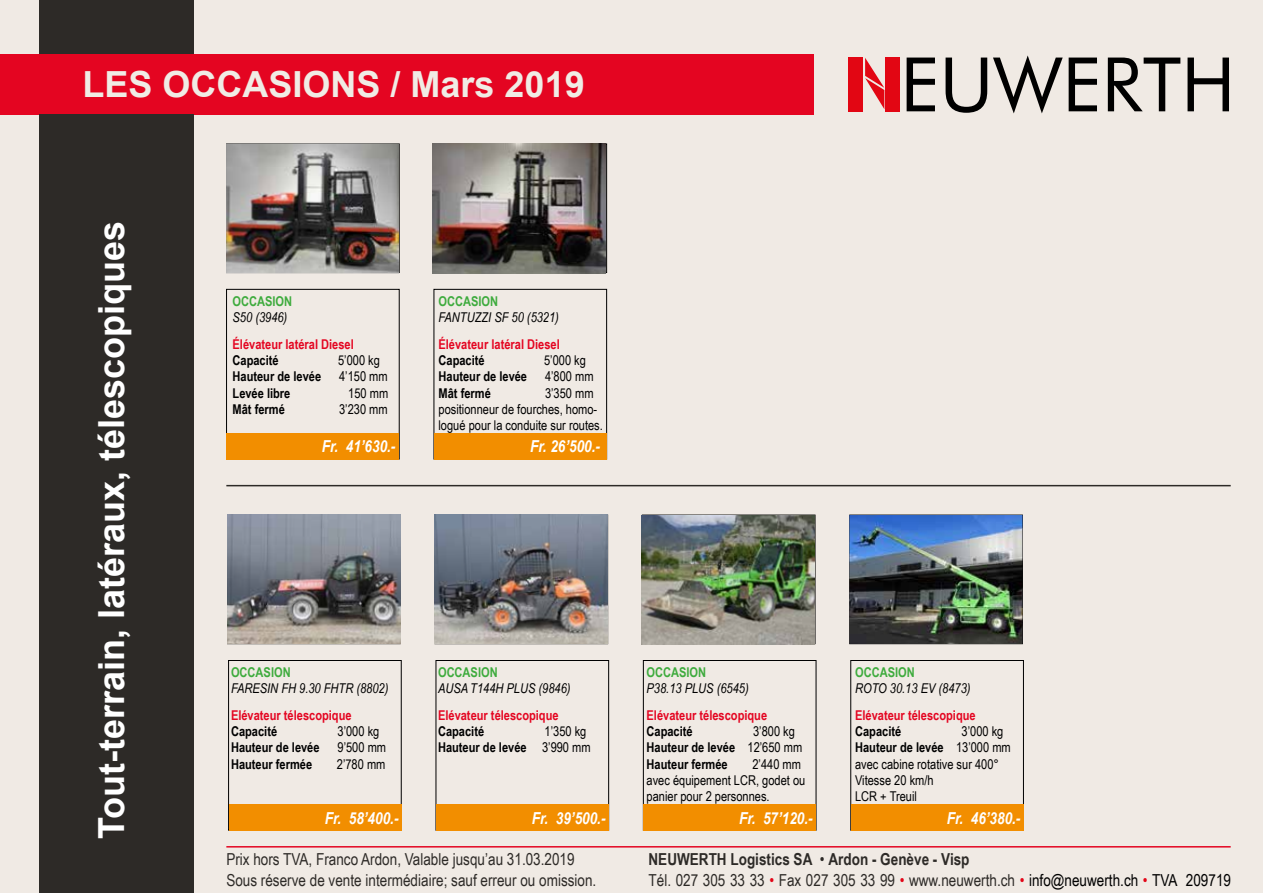
<style>
.page{position:relative;width:1263px;height:893px;background:#f0eae4}
.page>*{position:absolute;margin:0;border:0;box-sizing:border-box;transform-origin:0 0}
.t1{font:700 36px "Arial";color:#fff}
.t2{font:700 36px "Arial";color:#f0ece5}
.t3{font:16.5px/21px "Arial Narrow";color:#2d2a27}
.t4{font:italic 700 16.5px "Arial Narrow";color:#fff}
.t5{font:13.5px/16.2px "Arial Narrow";color:#000}
.t6{font:700 13.5px/16.2px "Arial Narrow";color:#000}
.t7{font:700 13.5px "Arial Narrow";color:#e40521}
.t8{font:italic 13.5px "Arial Narrow";color:#000}
.t9{font:700 13.5px "Arial Narrow";color:#3eab3d}
.s1{font-weight:700}
.s2{font-weight:400}
.s3{color:#e30517}
.s4{color:#000}
</style>
<div class="page">
<div style="left:0;top:54px;width:814px;height:60px;background:#e40521"></div>
<div style="left:39px;top:114px;width:154px;height:779px;background:#2d2a27"></div>
<div style="left:39px;top:0;width:154px;height:54px;background:#2d2a27"></div>
<hr style="left:226px;top:846px;width:1005px;height:1px;background:#e40521">
<hr style="left:226px;top:485px;width:1005px;height:1px;background:#2d2a27">
<div style="left:226px;top:289px;width:173px;height:170px;border:1px solid #000"></div>
<div style="left:434px;top:289px;width:173px;height:170px;border:1px solid #000"></div>
<div style="left:228px;top:660px;width:173px;height:170px;border:1px solid #000"></div>
<div style="left:436px;top:660px;width:173px;height:170px;border:1px solid #000"></div>
<div style="left:643px;top:660px;width:173px;height:170px;border:1px solid #000"></div>
<div style="left:850px;top:660px;width:174px;height:170px;border:1px solid #000"></div>
<div style="left:227px;top:433px;width:172px;height:26px;background:#f28e00"></div>
<div style="left:434px;top:433px;width:173px;height:26px;background:#f28e00"></div>
<div style="left:229px;top:804px;width:172px;height:26px;background:#f28e00"></div>
<div style="left:436px;top:804px;width:173px;height:26px;background:#f28e00"></div>
<div style="left:643px;top:804px;width:173px;height:26px;background:#f28e00"></div>
<div style="left:851px;top:804px;width:172px;height:26px;background:#f28e00"></div>
<div style="left:885px;top:57px;width:15px;height:54px;background:#e20613"></div>
<svg style="left:907px;top:58px;width:28px;height:53px"></svg>
<svg style="left:945px;top:58px;width:42px;height:55px"></svg>
<svg style="left:993px;top:55px;width:70px;height:58px"></svg>
<svg style="left:1069px;top:58px;width:28px;height:53px"></svg>
<svg style="left:1108px;top:58px;width:72px;height:53px"></svg>
<svg style="left:1187px;top:58px;width:42px;height:53px"></svg>
<div style="left:848px;top:57px;width:15px;height:54px;background:#e20613"></div>
<svg style="left:865px;top:58px;width:19px;height:51px"></svg>
<img style="left:226px;top:144px;width:173px;height:129px">
<img style="left:432px;top:144px;width:173px;height:129px">
<img style="left:849px;top:515px;width:173px;height:129px">
<img style="left:642px;top:515px;width:173px;height:129px">
<img style="left:435px;top:515px;width:173px;height:129px">
<img style="left:228px;top:515px;width:173px;height:129px">
<h1 class="t2" style="left:82px;top:59px;width:504px">LES OCCASIONS / Mars 2019</h1>
<h1 class="t1" style="left:86px;top:838px;width:619px;rotate:-90deg">Tout-terrain, latéraux, télescopiques</h1>
<p class="t9" style="left:233px;top:291px;width:61px">OCCASION</p>
<p class="t8" style="left:233px;top:308px;width:56px">S50 (3946)</p>
<p class="t7" style="left:233px;top:334px;width:123px">Élévateur latéral Diesel</p>
<p class="t6" style="left:233px;top:352px;width:48px">Capacité</p>
<p class="t5" style="left:338px;top:352px;width:43px">5’000 kg</p>
<p class="t6" style="left:233px;top:368px;width:90px">Hauteur de levée</p>
<p class="t5" style="left:339px;top:368px;width:50px">4’150 mm</p>
<p class="t6" style="left:233px;top:384px;width:59px">Levée libre</p>
<p class="t5" style="left:348px;top:384px;width:41px">150 mm</p>
<p class="t6" style="left:233px;top:400px;width:54px">Mât fermé</p>
<p class="t5" style="left:339px;top:400px;width:50px">3’230 mm</p>
<p class="t4" style="left:322px;top:433px;width:75px">Fr. 41’630.-</p>
<p class="t9" style="left:438px;top:291px;width:61px">OCCASION</p>
<p class="t8" style="left:438px;top:308px;width:122px">FANTUZZI SF 50 (5321)</p>
<p class="t7" style="left:438px;top:334px;width:123px">Élévateur latéral Diesel</p>
<p class="t6" style="left:438px;top:352px;width:48px">Capacité</p>
<p class="t5" style="left:544px;top:352px;width:43px">5’000 kg</p>
<p class="t6" style="left:438px;top:368px;width:90px">Hauteur de levée</p>
<p class="t5" style="left:545px;top:368px;width:50px">4’800 mm</p>
<p class="t6" style="left:438px;top:384px;width:54px">Mât fermé</p>
<p class="t5" style="left:438px;top:384px;width:166px;text-indent:107px">3’350 mm positionneur de fourches, homo&shy;logué pour la conduite sur routes.</p>
<p class="t4" style="left:530px;top:433px;width:71px">Fr. 26’500.-</p>
<p class="t9" style="left:231px;top:662px;width:61px">OCCASION</p>
<p class="t8" style="left:231px;top:679px;width:159px">FARESIN FH 9.30 FHTR (8802)</p>
<p class="t7" style="left:231px;top:705px;width:122px">Elévateur télescopique</p>
<p class="t6" style="left:231px;top:723px;width:48px">Capacité</p>
<p class="t5" style="left:338px;top:723px;width:43px">3’000 kg</p>
<p class="t6" style="left:231px;top:739px;width:90px">Hauteur de levée</p>
<p class="t5" style="left:338px;top:739px;width:50px">9’500 mm</p>
<p class="t6" style="left:231px;top:755px;width:83px">Hauteur fermée</p>
<p class="t5" style="left:337px;top:755px;width:50px">2’780 mm</p>
<p class="t4" style="left:325px;top:805px;width:75px">Fr. 58’400.-</p>
<p class="t9" style="left:438px;top:662px;width:61px">OCCASION</p>
<p class="t8" style="left:438px;top:679px;width:134px">AUSA T144H PLUS (9846)</p>
<p class="t7" style="left:438px;top:705px;width:122px">Elévateur télescopique</p>
<p class="t6" style="left:438px;top:723px;width:48px">Capacité</p>
<p class="t5" style="left:438px;top:723px;width:154px;text-indent:107px">1’350 kg<br><span class="s1">Hauteur de levée</span> 3’990 mm</p>
<p class="t4" style="left:532px;top:805px;width:75px">Fr. 39’500.-</p>
<p class="t3" style="left:226px;top:848px;width:371px">Prix hors TVA, Franco Ardon, Valable jusqu’au 31.03.2019<br>Sous réserve de vente intermédiaire; sauf erreur ou omission.</p>
<p class="t9" style="left:646px;top:662px;width:61px">OCCASION</p>
<p class="t8" style="left:646px;top:679px;width:104px">P38.13 PLUS (6545)</p>
<p class="t7" style="left:646px;top:705px;width:122px">Elévateur télescopique</p>
<p class="t6" style="left:646px;top:723px;width:48px">Capacité</p>
<p class="t6" style="left:646px;top:723px;width:157px;text-indent:107px"><span class="s2">3’800 kg<br></span>Hauteur de levée <span class="s2">12’650 mm<br></span>Hauteur fermée</p>
<p class="t5" style="left:646px;top:755px;width:160px;text-indent:106px">2’440 mm avec équipement LCR, godet ou panier pour 2 personnes.</p>
<p class="t4" style="left:739px;top:805px;width:75px">Fr. 57’120.-</p>
<p class="t9" style="left:855px;top:662px;width:61px">OCCASION</p>
<p class="t8" style="left:855px;top:679px;width:117px">ROTO 30.13 EV (8473)</p>
<p class="t7" style="left:855px;top:705px;width:122px">Elévateur télescopique</p>
<p class="t6" style="left:855px;top:723px;width:48px">Capacité</p>
<p class="t5" style="left:855px;top:723px;width:157px;text-indent:107px">3’000 kg<br><span class="s1">Hauteur de levée</span> 13’000 mm avec cabine rotative sur 400°<br>Vitesse 20 km/h<br>LCR + Treuil</p>
<p class="t4" style="left:947px;top:805px;width:75px">Fr. 46’380.-</p>
<p class="t3" style="left:648px;top:848px;width:584px"><span class="s1">NEUWERTH Logistics SA</span> • <span class="s1">Ardon - Genève - Visp<br></span>Tél. 027 305 33 33 <span class="s3">•</span> Fax 027 305 33 99 <span class="s3">•</span> www.neuwerth.ch <span class="s3">•</span> <span class="s4">info@neuwerth.ch</span> <span class="s3">•</span> <span class="s4">TVA 209719</span></p>
</div>
